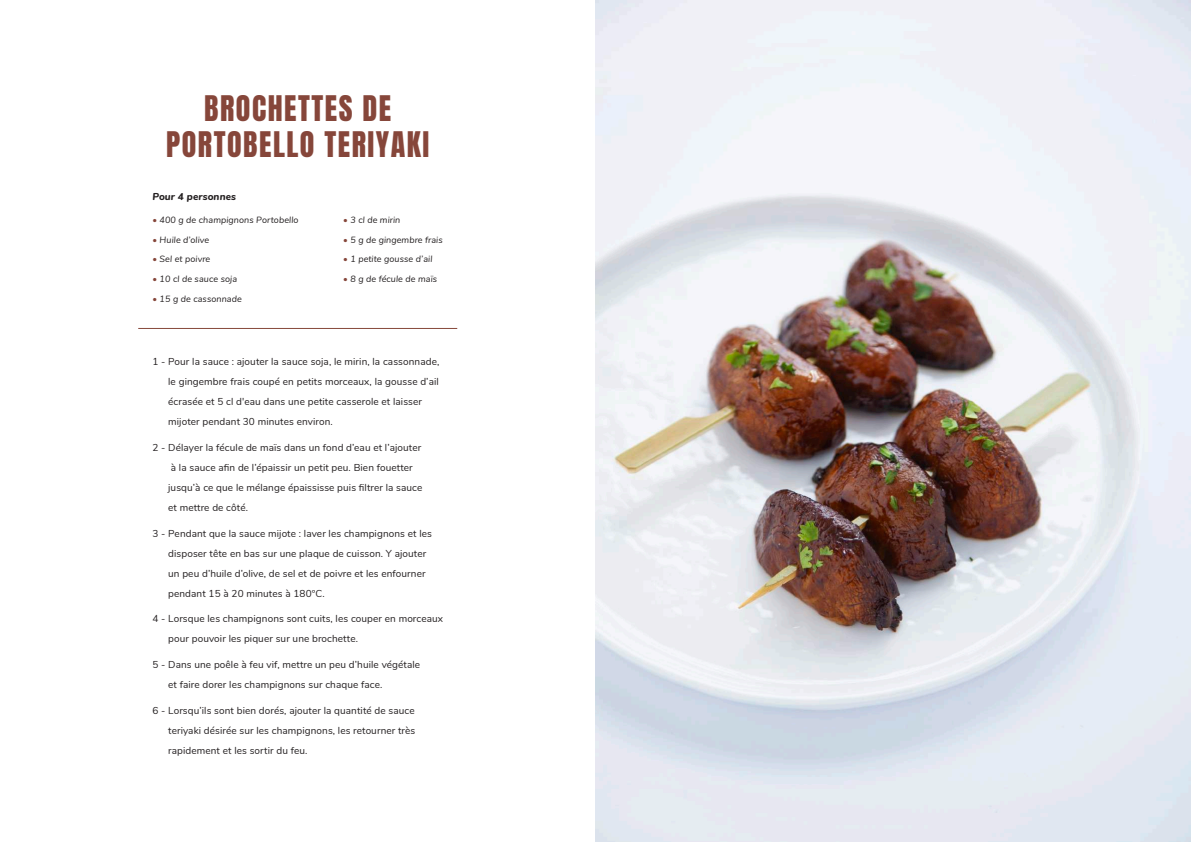
<style>
.page{position:relative;width:1191px;height:842px;background:#fff}
.page>*{position:absolute;margin:0;border:0;box-sizing:border-box;transform-origin:0 0}
.t1{font:30px/36px "Anton";letter-spacing:.05em;color:#86463a;text-align:center}
.t2{font:10px/20px "Nunito";letter-spacing:.01em;color:#231f20}
.t3{font:italic 800 10px "Nunito";letter-spacing:.01em;color:#231f20}
.t4{font:italic 9px "Nunito";letter-spacing:.01em;color:#231f20}
.s1{color:#86463a}
</style>
<div class="page">
<img style="left:595px;top:0;width:596px;height:842px">
<hr style="left:138px;top:328px;width:319px;height:1px;background:#86473a">
<h1 class="t1" style="left:166px;top:93px;width:264px">BROCHETTES DE<br>PORTOBELLO TERIYAKI</h1>
<p class="t3" style="left:152px;top:189px;width:85px">Pour 4 personnes</p>
<p class="t4" style="left:152px;top:213px;width:148px"><span class="s1">•</span> 400 g de champignons Portobello</p>
<p class="t4" style="left:152px;top:233px;width:58px"><span class="s1">•</span> Huile d’olive</p>
<p class="t4" style="left:152px;top:253px;width:59px"><span class="s1">•</span> Sel et poivre</p>
<p class="t4" style="left:152px;top:272px;width:86px"><span class="s1">•</span> 10 cl de sauce soja</p>
<p class="t4" style="left:152px;top:292px;width:91px"><span class="s1">•</span> 15 g de cassonnade</p>
<p class="t4" style="left:343px;top:213px;width:59px"><span class="s1">•</span> 3 cl de mirin</p>
<p class="t4" style="left:343px;top:233px;width:101px"><span class="s1">•</span> 5 g de gingembre frais</p>
<p class="t4" style="left:343px;top:253px;width:91px"><span class="s1">•</span> 1 petite gousse d’ail</p>
<p class="t4" style="left:343px;top:272px;width:95px"><span class="s1">•</span> 8 g de fécule de maïs</p>
<p class="t2" style="left:168px;top:351px;width:273px;text-indent:-16px">1 - Pour la sauce : ajouter la sauce soja, le mirin, la cassonnade, le gingembre frais coupé en petits morceaux, la gousse d’ail écrasée et 5 cl d'eau dans une petite casserole et laisser mijoter pendant 30 minutes environ.</p>
<p class="t2" style="left:168px;top:437px;width:256px;text-indent:-16px">2 - Délayer la fécule de maïs dans un fond d’eau et l’ajouter à la sauce afin de l’épaissir un petit peu. Bien fouetter jusqu’à ce que le mélange épaississe puis filtrer la sauce et mettre de côté.</p>
<p class="t2" style="left:168px;top:522px;width:265px;text-indent:-16px">3 - Pendant que la sauce mijote : laver les champignons et les disposer tête en bas sur une plaque de cuisson. Y ajouter un peu d’huile d’olive, de sel et de poivre et les enfourner pendant 15 à 20 minutes à 180°C.</p>
<p class="t2" style="left:168px;top:608px;width:276px;text-indent:-16px">4 - Lorsque les champignons sont cuits, les couper en morceaux pour pouvoir les piquer sur une brochette.</p>
<p class="t2" style="left:168px;top:654px;width:253px;text-indent:-16px">5 - Dans une poêle à feu vif, mettre un peu d’huile végétale et faire dorer les champignons sur chaque face.</p>
<p class="t2" style="left:168px;top:699px;width:249px;text-align:justify;text-indent:-16px">6 - Lorsqu’ils sont bien dorés, ajouter la quantité de sauce teriyaki désirée sur les champignons, les retourner très rapidement et les sortir du feu.</p>
</div>
